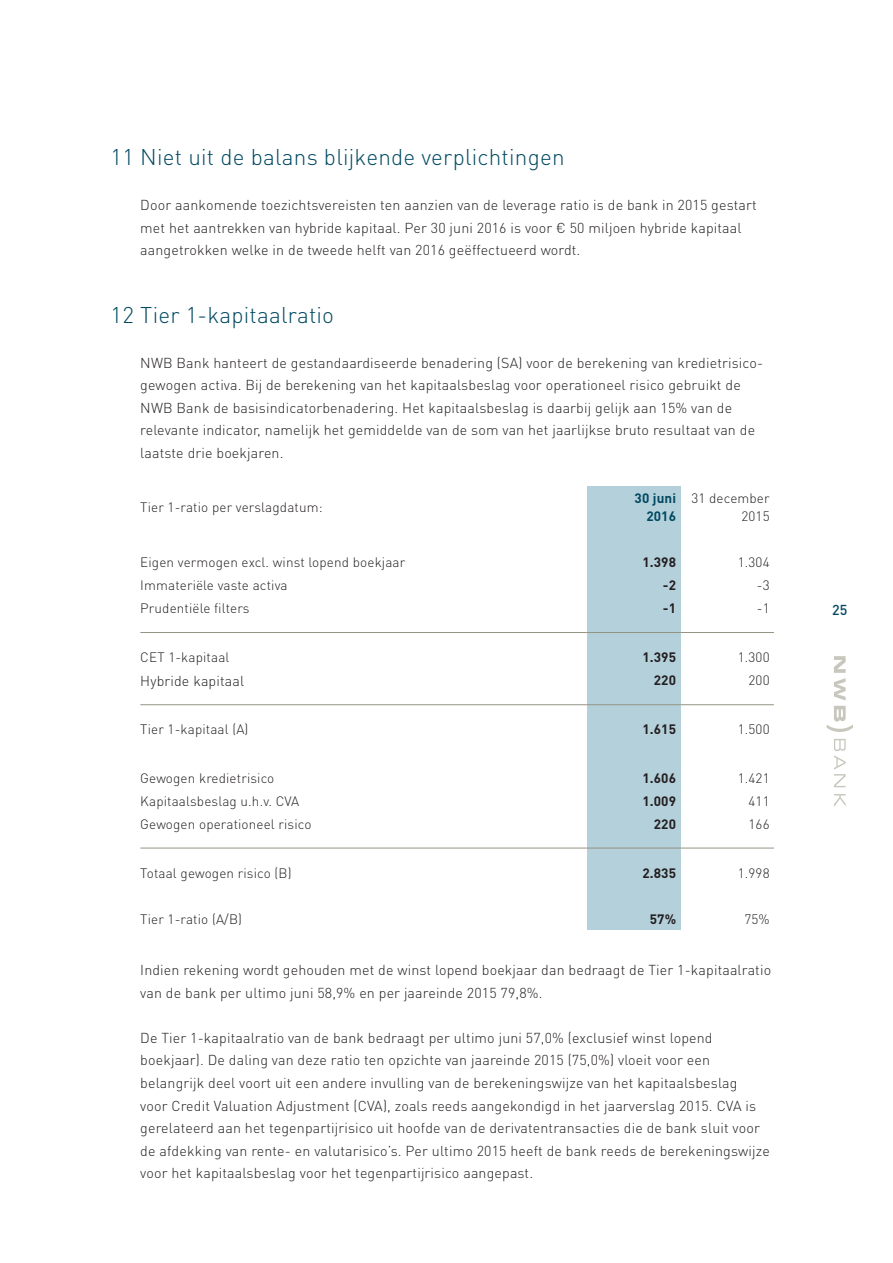
<style>
.page{position:relative;width:893px;height:1263px;background:#fff}
.page>*{position:absolute;margin:0;border:0;box-sizing:border-box;transform-origin:0 0}
.t1{font:300 22.5px "DINOT";letter-spacing:.01em;color:#004960}
.t2{font:300 14.25px/22.5px "DINOT";letter-spacing:.01em;color:#231f20}
.t3{font:500 14.25px "DINOT";color:#004960}
.t4{font:300 13.5px/18px "DINOT";letter-spacing:.01em;color:#231f20;text-align:right}
.t5{font:700 13.5px "DINOT";letter-spacing:.01em;color:#231f20}
.t6{font:700 13.5px/18px "DINOT";letter-spacing:.01em;color:#004960;text-align:right}
</style>
<div class="page">
<svg style="left:834px;top:656px;width:12px;height:44px"></svg>
<svg style="left:834px;top:739px;width:12px;height:48px"></svg>
<svg style="left:834px;top:794px;width:12px;height:13px"></svg>
<svg style="left:827px;top:706px;width:26px;height:26px"></svg>
<div style="left:587px;top:486px;width:93px;height:443px;background:#b4d0db"></div>
<hr style="left:140px;top:632px;width:447px;height:1px;background:#959383">
<hr style="left:587px;top:632px;width:93px;height:1px;background:#959383">
<hr style="left:680px;top:632px;width:94px;height:1px;background:#959383">
<hr style="left:140px;top:848px;width:447px;height:1px;background:#959383">
<hr style="left:587px;top:848px;width:93px;height:1px;background:#959383">
<hr style="left:680px;top:848px;width:94px;height:1px;background:#959383">
<hr style="left:140px;top:704px;width:447px;height:1px;background:#959383">
<hr style="left:587px;top:704px;width:93px;height:1px;background:#959383">
<hr style="left:680px;top:704px;width:94px;height:1px;background:#959383">
<h1 class="t1" style="left:111px;top:142px;width:456px">11 Niet uit de balans blijkende verplichtingen</h1>
<p class="t2" style="left:140px;top:193px;width:618px">Door aankomende toezichtsvereisten ten aanzien van de leverage ratio is de bank in 2015 gestart met het aantrekken van hybride kapitaal. Per 30 juni 2016 is voor € 50 miljoen hybride kapitaal aangetrokken welke in de tweede helft van 2016 geëffectueerd wordt.</p>
<h1 class="t1" style="left:111px;top:299px;width:225px">12 Tier 1-kapitaalratio</h1>
<p class="t2" style="left:140px;top:351px;width:624px">NWB Bank hanteert de gestandaardiseerde benadering (SA) voor de berekening van kredietrisico&shy;gewogen activa. Bij de berekening van het kapitaalsbeslag voor operationeel risico gebruikt de NWB Bank de basisindicatorbenadering. Het kapitaalsbeslag is daarbij gelijk aan 15% van de relevante indicator, namelijk het gemiddelde van de som van het jaarlijkse bruto resultaat van de laatste drie boekjaren.</p>
<p class="t4" style="left:140px;top:498px;width:184px">Tier 1-ratio per verslagdatum:</p>
<p class="t6" style="left:635px;top:489px;width:43px">30 juni<br>2016</p>
<p class="t4" style="left:691px;top:489px;width:80px">31 december<br>2015</p>
<p class="t4" style="left:140px;top:553px;width:266px">Eigen vermogen excl. winst lopend boekjaar</p>
<p class="t5" style="left:642px;top:553px;width:35px">1.398</p>
<p class="t4" style="left:738px;top:553px;width:33px">1.304</p>
<p class="t4" style="left:140px;top:576px;width:149px">Immateriële vaste activa</p>
<p class="t5" style="left:663px;top:576px;width:15px">-2</p>
<p class="t4" style="left:757px;top:576px;width:14px">-3</p>
<p class="t4" style="left:140px;top:599px;width:111px">Prudentiële filters</p>
<p class="t5" style="left:663px;top:599px;width:15px">-1</p>
<p class="t4" style="left:757px;top:599px;width:14px">-1</p>
<p class="t4" style="left:140px;top:647px;width:91px">CET 1-kapitaal</p>
<p class="t5" style="left:642px;top:648px;width:35px">1.395</p>
<p class="t4" style="left:738px;top:647px;width:33px">1.300</p>
<p class="t2" style="left:140px;top:669px;width:105px">Hybride kapitaal</p>
<p class="t5" style="left:654px;top:671px;width:24px">220</p>
<p class="t4" style="left:749px;top:671px;width:23px">200</p>
<p class="t4" style="left:140px;top:720px;width:110px">Tier 1-kapitaal (A)</p>
<p class="t5" style="left:642px;top:720px;width:35px">1.615</p>
<p class="t4" style="left:738px;top:720px;width:33px">1.500</p>
<p class="t4" style="left:140px;top:768px;width:136px">Gewogen kredietrisico</p>
<p class="t5" style="left:642px;top:769px;width:35px">1.606</p>
<p class="t4" style="left:738px;top:768px;width:33px">1.421</p>
<p class="t4" style="left:140px;top:791px;width:161px">Kapitaalsbeslag u.h.v. CVA</p>
<p class="t5" style="left:642px;top:792px;width:35px">1.009</p>
<p class="t4" style="left:749px;top:791px;width:23px">411</p>
<p class="t4" style="left:140px;top:814px;width:173px">Gewogen operationeel risico</p>
<p class="t5" style="left:654px;top:815px;width:24px">220</p>
<p class="t4" style="left:749px;top:814px;width:23px">166</p>
<p class="t4" style="left:140px;top:863px;width:153px">Totaal gewogen risico (B)</p>
<p class="t5" style="left:642px;top:863px;width:35px">2.835</p>
<p class="t4" style="left:738px;top:863px;width:33px">1.998</p>
<p class="t4" style="left:140px;top:909px;width:103px">Tier 1-ratio (A/B)</p>
<p class="t5" style="left:650px;top:910px;width:28px">57%</p>
<p class="t4" style="left:744px;top:909px;width:27px">75%</p>
<p class="t2" style="left:140px;top:958px;width:632px">Indien rekening wordt gehouden met de winst lopend boekjaar dan bedraagt de Tier 1-kapitaalratio van de bank per ultimo juni 58,9% en per jaareinde 2015 79,8%.</p>
<p class="t2" style="left:140px;top:1026px;width:631px">De Tier 1-kapitaalratio van de bank bedraagt per ultimo juni 57,0% (exclusief winst lopend boekjaar). De daling van deze ratio ten opzichte van jaareinde 2015 (75,0%) vloeit voor een belangrijk deel voort uit een andere invulling van de berekeningswijze van het kapitaalsbeslag<br>voor Credit Valuation Adjustment (CVA), zoals reeds aangekondigd in het jaarverslag 2015. CVA is gerelateerd aan het tegenpartijrisico uit hoofde van de derivatentransacties die de bank sluit voor de afdekking van rente- en valutarisico’s. Per ultimo 2015 heeft de bank reeds de berekeningswijze voor het kapitaalsbeslag voor het tegenpartijrisico aangepast.</p>
<p class="t3" style="left:832px;top:600px;width:17px">25</p>
</div>
